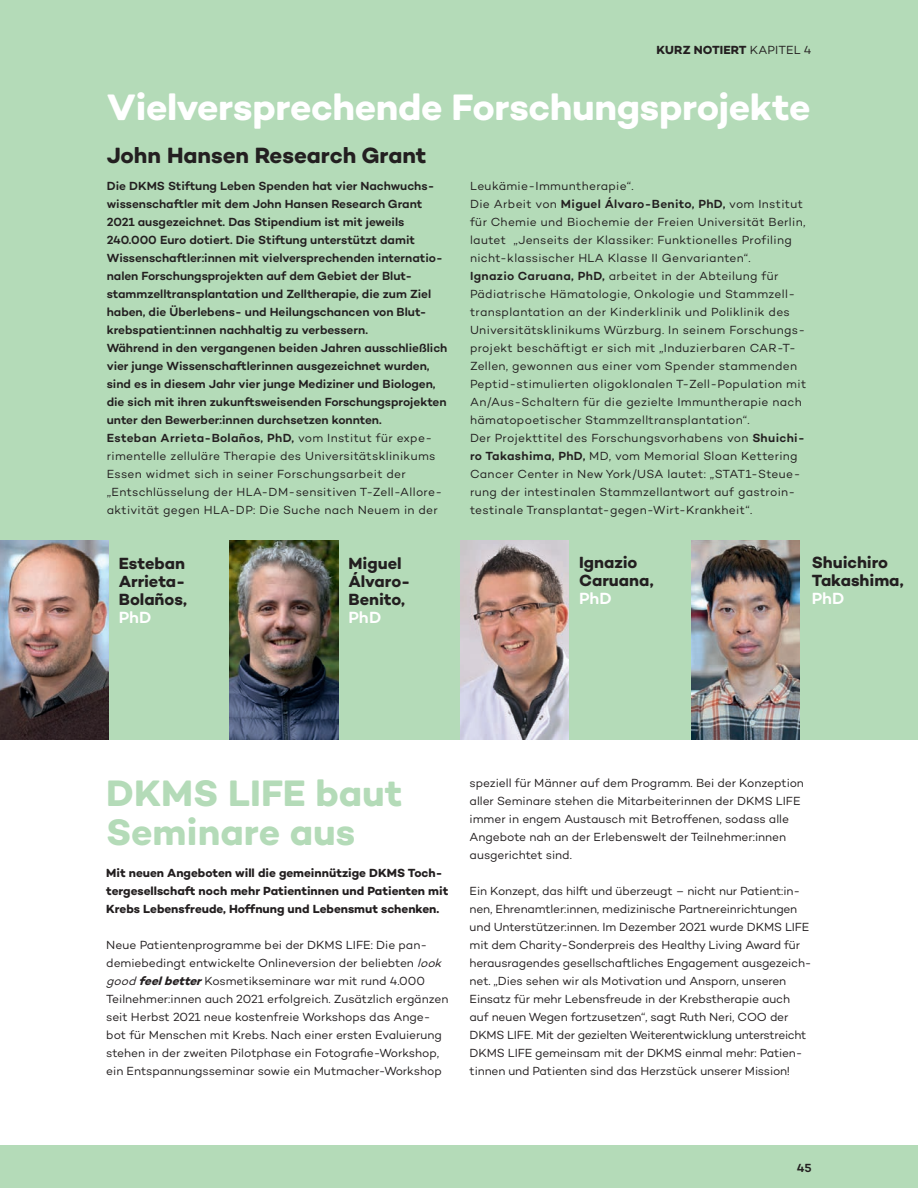
<style>
.page{position:relative;width:918px;height:1188px;background:#fff}
.page>*{position:absolute;margin:0;border:0;box-sizing:border-box;transform-origin:0 0}
.t1{font:700 37.5px "DKMS Custom";letter-spacing:-.01em;color:#fff}
.t2{font:700 37.5px/39px "DKMS Custom";color:#b4dbb8}
.t3{font:700 22.5px "DKMS Custom";letter-spacing:-.005em;color:#231f20}
.t4{font:700 16.5px/18px "DKMS Custom";letter-spacing:-.005em;color:#231f20}
.t5{font:500 16.5px "DKMS Custom";color:#fff}
.t6{font:12px/18px "DKMS Custom";color:#231f20}
.t7{font:500 12px/18px "DKMS Custom";letter-spacing:-.005em;color:#231f20}
.t8{font:12px/18px "DKMS Custom";letter-spacing:.025em;color:#231f20}
.t9{font:700 12px/18px "DKMS Custom";color:#231f20}
.s1{font-weight:400}
.s2{font-weight:500}
.s3{font-style:italic}
.s4{font-weight:700;font-style:italic}
</style>
<div class="page">
<div style="left:0;top:1145px;width:918px;height:43px;background:#b4dbb8"></div>
<div style="left:0;top:0;width:918px;height:740px;background:#b4dbb8"></div>
<img style="left:0;top:540px;width:108px;height:200px">
<img style="left:230px;top:540px;width:108px;height:200px">
<img style="left:460px;top:540px;width:109px;height:200px">
<img style="left:691px;top:540px;width:108px;height:200px">
<p class="t9" style="left:657px;top:41px;width:157px">KURZ NOTIERT <span class="s1">KAPITEL 4</span></p>
<h1 class="t1" style="left:107px;top:84px;width:705px">Vielversprechende Forschungsprojekte</h1>
<h2 class="t3" style="left:107px;top:141px;width:321px">John Hansen Research Grant</h2>
<p class="t7" style="left:107px;top:176px;width:342px">Die DKMS Stiftung Leben Spenden hat vier Nachwuchs&shy;wissenschaftler mit dem John Hansen Research Grant 2021 ausgezeichnet. Das Stipendium ist mit jeweils 240.000 Euro dotiert. Die Stiftung unterstützt damit Wissenschaftler:innen mit vielversprechenden internatio&shy;nalen Forschungsprojekten auf dem Gebiet der Blut&shy;stammzelltransplantation und Zelltherapie, die zum Ziel haben, die Überlebens- und Heilungschancen von Blut&shy;krebspatient:innen nachhaltig zu verbessern.<br>Während in den vergangenen beiden Jahren ausschließlich vier junge Wissenschaftlerinnen ausgezeichnet wurden, sind es in diesem Jahr vier junge Mediziner und Biologen, die sich mit ihren zukunftsweisenden Forschungsprojekten unter den Bewerber:innen durchsetzen konnten.<br>Esteban Arrieta-Bolaños, PhD, <span class="s1">vom Institut für expe&shy;rimentelle zelluläre Therapie des Universitätsklinikums Essen widmet sich in seiner Forschungsarbeit der „Entschlüsselung der HLA-DM-sensitiven T-Zell-Allore&shy;aktivität gegen HLA-DP: Die Suche nach Neuem in der</span></p>
<p class="t8" style="left:470px;top:176px;width:338px">Leukämie-Immuntherapie“.<br>Die Arbeit von <span class="s2">Miguel Álvaro-Benito, PhD,</span> vom Institut für Chemie und Biochemie der Freien Universität Berlin, lautet „Jenseits der Klassiker: Funktionelles Profiling nicht-klassischer HLA Klasse II Genvarianten“.<br><span class="s2">Ignazio Caruana, PhD,</span> arbeitet in der Abteilung für Pädiatrische Hämatologie, Onkologie und Stammzell&shy;transplantation an der Kinderklinik und Poliklinik des Universitätsklinikums Würzburg. In seinem Forschungs&shy;projekt beschäftigt er sich mit „Induzierbaren CAR-T-Zellen, gewonnen aus einer vom Spender stammenden Peptid-stimulierten oligoklonalen T-Zell-Population mit An/Aus-Schaltern für die gezielte Immuntherapie nach hämatopoetischer Stammzelltransplantation“.<br>Der Projekttitel des Forschungsvorhabens von <span class="s2">Shuichi&shy;ro Takashima, PhD,</span> MD, vom Memorial Sloan Kettering Cancer Center in New York/USA lautet: „STAT1-Steue&shy;rung der intestinalen Stammzellantwort auf gastroin&shy;testinale Transplantat-gegen-Wirt-Krankheit“.</p>
<h3 class="t4" style="left:119px;top:554px;width:70px">Esteban<br>Arrieta-<br>Bolaños,</h3>
<h3 class="t5" style="left:119px;top:607px;width:34px">PhD</h3>
<h3 class="t4" style="left:349px;top:554px;width:63px">Miguel<br>Álvaro-<br>Benito,</h3>
<h3 class="t5" style="left:349px;top:607px;width:34px">PhD</h3>
<h3 class="t4" style="left:579px;top:553px;width:76px">Ignazio<br>Caruana,</h3>
<h3 class="t5" style="left:579px;top:588px;width:34px">PhD</h3>
<h3 class="t4" style="left:812px;top:553px;width:94px">Shuichiro<br>Takashima,</h3>
<h3 class="t5" style="left:812px;top:588px;width:34px">PhD</h3>
<h1 class="t2" style="left:106px;top:773px;width:298px">DKMS LIFE baut<br>Seminare aus</h1>
<p class="t9" style="left:106px;top:864px;width:344px">Mit neuen Angeboten will die gemeinnützige DKMS Toch&shy;tergesellschaft noch mehr Patientinnen und Patienten mit<br>Krebs Lebensfreude, Hoffnung und Lebensmut schenken.</p>
<p class="t6" style="left:106px;top:936px;width:344px">Neue Patientenprogramme bei der DKMS LIFE: Die pan&shy;demiebedingt entwickelte Onlineversion der beliebten <span class="s3">look good</span> <span class="s4">feelbetter</span>Kosmetikseminare war mit rund 4.000<br>Teilnehmer:innen auch 2021 erfolgreich. Zusätzlich ergänzen seit Herbst 2021 neue kostenfreie Workshops das Ange&shy;bot für Menschen mit Krebs. Nach einer ersten Evaluierung stehen in der zweiten Pilotphase ein Fotografie-Workshop, ein Entspannungsseminar sowie ein Mutmacher-Workshop</p>
<p class="t6" style="left:470px;top:774px;width:336px">speziell für Männer auf dem Programm. Bei der Konzeption aller Seminare stehen die Mitarbeiterinnen der DKMS LIFE immer in engem Austausch mit Betroffenen, sodass alle Angebote nah an der Erlebenswelt der Teilnehmer:innen ausgerichtet sind.</p>
<p class="t6" style="left:470px;top:882px;width:344px">Ein Konzept, das hilft und überzeugt – nicht nur Patient:in&shy;nen, Ehrenamtler:innen, medizinische Partnereinrichtungen und Unterstützer:innen. Im Dezember 2021 wurde DKMS LIFE mit dem Charity-Sonderpreis des Healthy Living Award für herausragendes gesellschaftliches Engagement ausgezeich&shy;net. „Dies sehen wir als Motivation und Ansporn, unseren Einsatz für mehr Lebensfreude in der Krebstherapie auch auf neuen Wegen fortzusetzen“, sagt Ruth Neri, COO der DKMS LIFE. Mit der gezielten Weiterentwicklung unterstreicht DKMS LIFE gemeinsam mit der DKMS einmal mehr: Patien&shy;tinnen und Patienten sind das Herzstück unserer Mission!</p>
<p class="t7" style="left:797px;top:1159px;width:16px">45</p>
</div>
